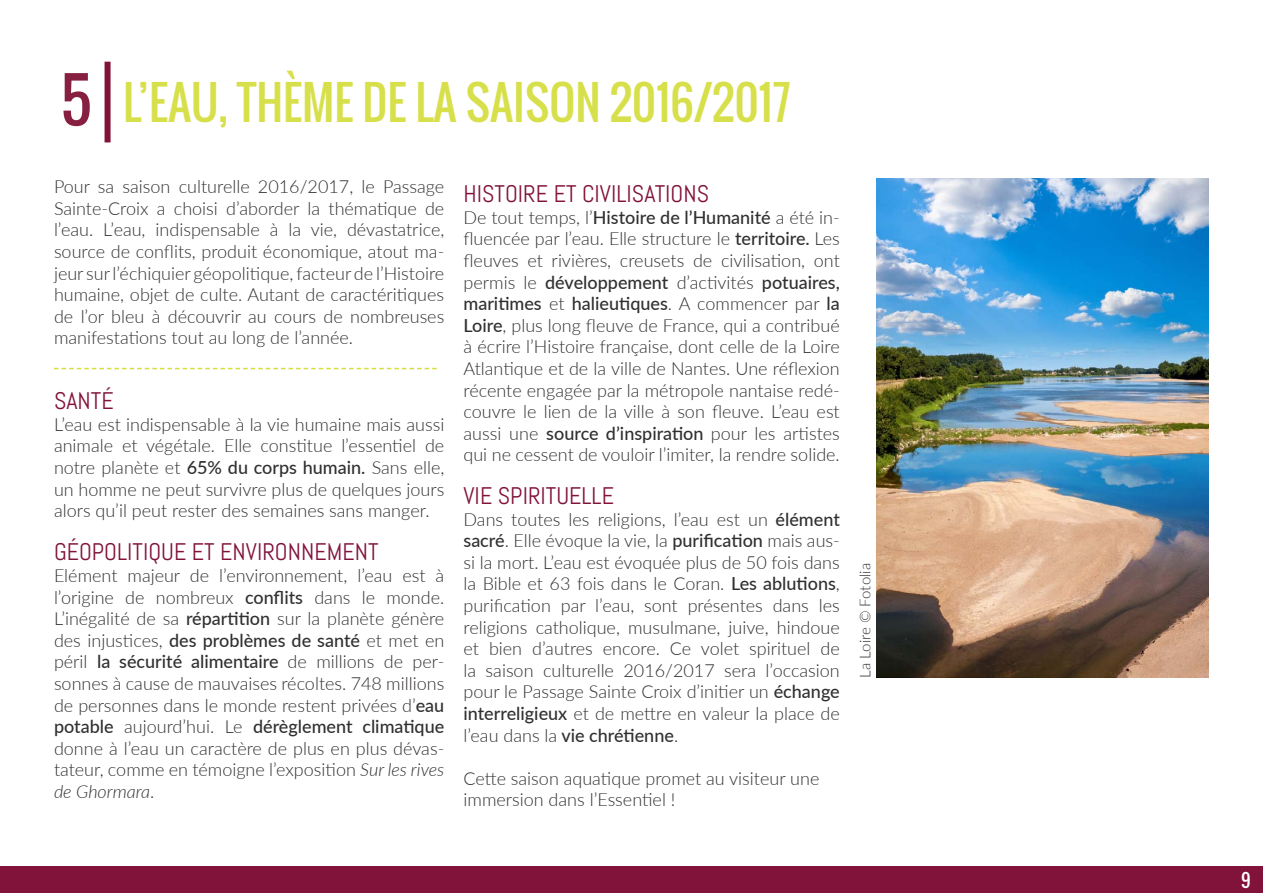
<style>
.page{position:relative;width:1263px;height:893px;background:#fff}
.page>*{position:absolute;margin:0;border:0;box-sizing:border-box;transform-origin:0 0}
.t1{font:60px "Oswald";color:#871f41}
.t2{font:45px "Oswald";color:#d7e04a}
.t3{font:24px "Abel";color:#81133b}
.t4{font:300 18px/21.6px "Lato";color:#312f30;text-align:justify}
.t5{font:18px "Oswald";color:#fff}
.t6{font:300 15px "Lato";color:#312f30}
.s1{font-weight:500}
.s2{font-style:italic}
</style>
<div class="page">
<div style="left:0;top:866px;width:1263px;height:27px;background:#81133b"></div>
<div style="left:105px;top:62px;width:6px;height:80px;background:#81133b"></div>
<svg style="left:54px;top:368px;width:383px;height:1px"></svg>
<img style="left:876px;top:179px;width:333px;height:499px">
<p class="t1" style="left:61px;top:55px;width:32px">5</p>
<p class="t2" style="left:123px;top:68px;width:669px">L’EAU, THÈME DE LA SAISON 2016/2017</p>
<p class="t4" style="left:54px;top:175px;width:392px">Pour sa saison culturelle 2016/2017, le Passage Sainte-Croix a choisi d’aborder la thématique de l’eau. L’eau, indispensable à la vie, dévastatrice, source de conflits, produit économique, atout ma&shy;jeur sur l’échiquier géopolitique, facteur de l’Histoire humaine, objet de culte. Autant de caractéritiques de l’or bleu à découvrir au cours de nombreuses manifestations tout au long de l’année.</p>
<p class="t3" style="left:54px;top:386px;width:61px">SANTÉ</p>
<p class="t4" style="left:54px;top:413px;width:392px">L’eau est indispensable à la vie humaine mais aussi animale et végétale. Elle constitue l’essentiel de notre planète et <span class="s1">65% du corps humain.</span> Sans elle, un homme ne peut survivre plus de quelques jours alors qu’il peut rester des semaines sans manger.</p>
<p class="t3" style="left:54px;top:537px;width:326px">GÉOPOLITIQUE ET ENVIRONNEMENT</p>
<p class="t4" style="left:54px;top:564px;width:392px">Elément majeur de l’environnement, l’eau est à l’origine de nombreux <span class="s1">conflits</span> dans le monde.<br>L’inégalité de sa <span class="s1">répartition</span> sur la planète génère des injustices, <span class="s1">des problèmes de santé</span> et met en péril <span class="s1">la sécurité alimentaire</span> de millions de per&shy;sonnes à cause de mauvaises récoltes. 748 millions de personnes dans le monde restent privées d’<span class="s1">eau potable</span> aujourd’hui. Le <span class="s1">dérèglement climatique </span>donne à l’eau un caractère de plus en plus dévas&shy;tateur, comme en témoigne l’exposition <span class="s2">Sur les rives de Ghormara</span>.</p>
<p class="t3" style="left:463px;top:179px;width:247px">HISTOIRE ET CIVILISATIONS</p>
<p class="t4" style="left:463px;top:206px;width:378px">De tout temps, l’<span class="s1">Histoire de l’Humanité</span> a été in&shy;fluencée par l’eau. Elle structure le <span class="s1">territoire.</span> Les fleuves et rivières, creusets de civilisation, ont permis le <span class="s1">développement</span> d’activités <span class="s1">potuaires, maritimes</span> et <span class="s1">halieutiques</span>. A commencer par <span class="s1">la Loire</span>, plus long fleuve de France, qui a contribué à écrire l’Histoire française, dont celle de la Loire Atlantique et de la ville de Nantes. Une réflexion récente engagée par la métropole nantaise redé&shy;couvre le lien de la ville à son fleuve. L’eau est aussi une <span class="s1">source d’inspiration</span> pour les artistes qui ne cessent de vouloir l’imiter, la rendre solide.</p>
<p class="t3" style="left:463px;top:480px;width:152px">VIE SPIRITUELLE</p>
<p class="t4" style="left:463px;top:508px;width:378px">Dans toutes les religions, l’eau est un <span class="s1">élément</span></p>
<p class="t4" style="left:463px;top:529px;width:378px"><span class="s1">sacré</span>. Elle évoque la vie, la <span class="s1">purification</span> mais aus&shy;si la mort. L’eau est évoquée plus de 50 fois dans la Bible et 63 fois dans le Coran. <span class="s1">Les ablutions</span>, purification par l’eau, sont présentes dans les</p>
<p class="t4" style="left:463px;top:616px;width:378px">religions catholique, musulmane, juive, hindoue et bien d’autres encore. Ce volet spirituel de la saison culturelle 2016/2017 sera l’occasion pour le Passage Sainte Croix d’initier un <span class="s1">échange</span></p>
<p class="t4" style="left:463px;top:702px;width:378px"><span class="s1">interreligieux</span> et de mettre en valeur la place de l’eau dans la <span class="s1">vie chrétienne</span>.</p>
<p class="t4" style="left:463px;top:767px;width:357px">Cette saison aquatique promet au visiteur une</p>
<p class="t4" style="left:463px;top:788px;width:213px">immersion dans l’Essentiel !</p>
<p class="t6" style="left:855px;top:678px;width:116px;rotate:-90deg">La Loire © Fotolia</p>
<p class="t5" style="left:1241px;top:867px;width:11px">9</p>
</div>
